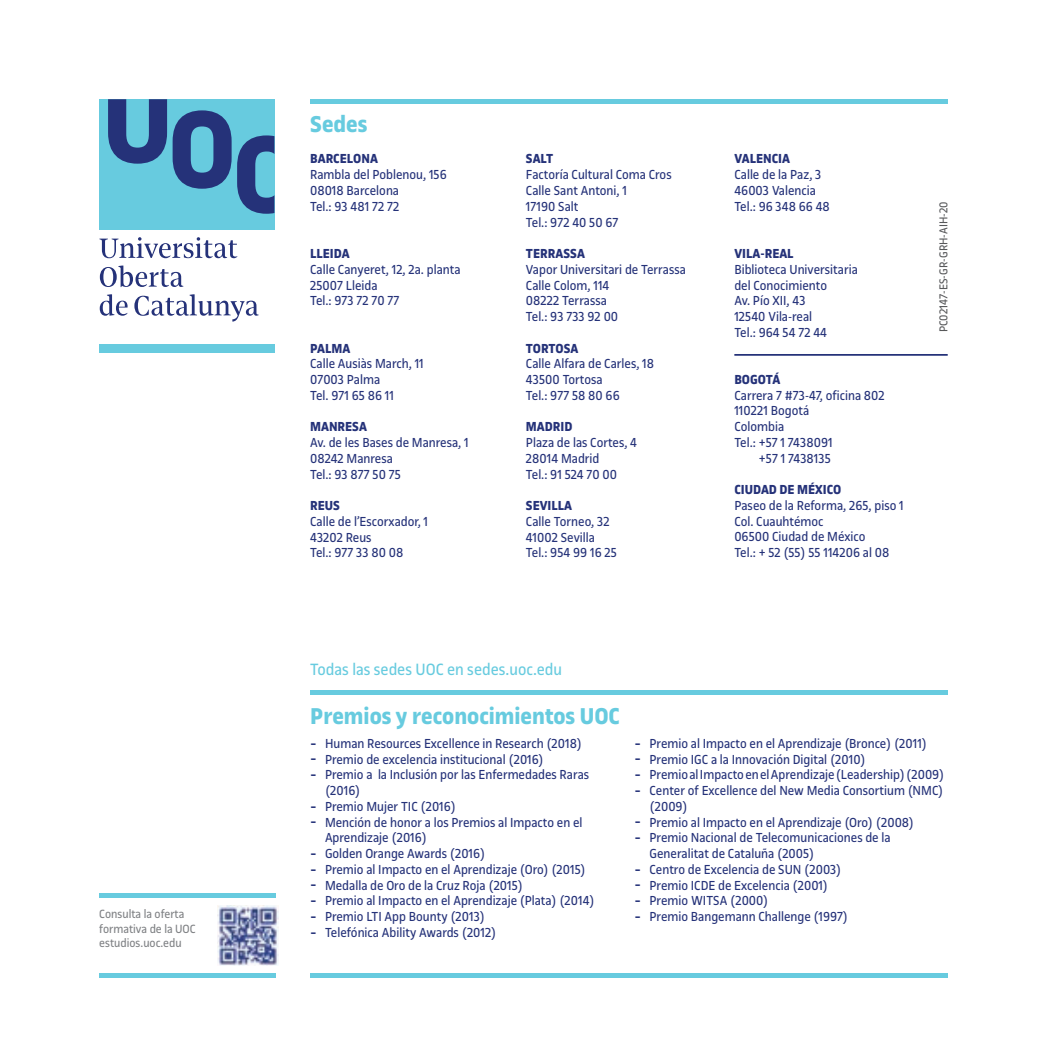
<style>
.page{position:relative;width:1042px;height:1042px;background:#fff}
.page>*{position:absolute;margin:0;border:0;box-sizing:border-box;transform-origin:0 0}
.t1{font:700 24.5px "UOC Sans";color:#67cbdf}
.t2{font:17.5px "UOC Sans";color:#67cbdf}
.t3{font:14px/15.8px "UOC Sans";color:#253279}
.t4{font:700 14px "UOC Sans";color:#253279}
.t5{font:12.78px/14.2px "UOC Sans";color:#808285}
.t6{font:12.25px "UOC Sans";color:#57585a}
.s1{font-size:22.75px}
</style>
<div class="page">
<div style="left:310px;top:972px;width:637px;height:5px;background:#67cbdf"></div>
<div style="left:310px;top:99px;width:637px;height:5px;background:#67cbdf"></div>
<div style="left:99px;top:99px;width:175px;height:131px;background:#67cbdf"></div>
<svg style="left:108px;top:99px;width:59px;height:65px"></svg>
<svg style="left:173px;top:110px;width:101px;height:104px"></svg>
<svg style="left:100px;top:294px;width:159px;height:28px"></svg>
<svg style="left:100px;top:265px;width:83px;height:22px"></svg>
<svg style="left:99px;top:237px;width:138px;height:21px"></svg>
<div style="left:99px;top:345px;width:175px;height:8px;background:#67cbdf"></div>
<img style="left:218px;top:905px;width:60px;height:61px">
<hr style="left:310px;top:690px;width:637px;height:4px;background:#67cbdf">
<div style="left:99px;top:972px;width:176px;height:5px;background:#67cbdf"></div>
<div style="left:99px;top:893px;width:176px;height:5px;background:#67cbdf"></div>
<hr style="left:734px;top:354px;width:213px;height:2px;background:#253279">
<p class="t5" style="left:99px;top:907px;width:98px">Consulta la oferta formativa de la UOC estudios.uoc.edu</p>
<h1 class="t1" style="left:310px;top:110px;width:59px">Sedes</h1>
<p class="t4" style="left:310px;top:151px;width:69px">BARCELONA</p>
<p class="t3" style="left:310px;top:167px;width:138px">Rambla del Poblenou, 156<br>08018 Barcelona<br>Tel.: 93 481 72 72</p>
<p class="t4" style="left:310px;top:245px;width:41px">LLEIDA</p>
<p class="t3" style="left:310px;top:261px;width:152px">Calle Canyeret, 12, 2a. planta<br>25007 Lleida<br>Tel.: 973 72 70 77</p>
<p class="t4" style="left:310px;top:340px;width:42px">PALMA</p>
<p class="t3" style="left:310px;top:356px;width:115px">Calle Ausiàs March, 11<br>07003 Palma<br>Tel. 971 65 86 11</p>
<p class="t4" style="left:310px;top:419px;width:58px">MANRESA</p>
<p class="t3" style="left:310px;top:435px;width:160px">Av. de les Bases de Manresa, 1<br>08242 Manresa<br>Tel.: 93 877 50 75</p>
<p class="t4" style="left:310px;top:497px;width:31px">REUS</p>
<p class="t3" style="left:310px;top:513px;width:120px">Calle de l’Escorxador, 1<br>43202 Reus<br>Tel.: 977 33 80 08</p>
<p class="t4" style="left:526px;top:151px;width:29px">SALT</p>
<p class="t3" style="left:526px;top:167px;width:147px">Factoría Cultural Coma Cros<br>Calle Sant Antoni, 1<br>17190 Salt<br>Tel.: 972 40 50 67</p>
<p class="t4" style="left:526px;top:245px;width:60px">TERRASSA</p>
<p class="t3" style="left:526px;top:261px;width:161px">Vapor Universitari de Terrassa<br>Calle Colom, 114<br>08222 Terrassa<br>Tel.: 93 733 92 00</p>
<p class="t4" style="left:526px;top:340px;width:54px">TORTOSA</p>
<p class="t3" style="left:526px;top:356px;width:130px">Calle Alfara de Carles, 18<br>43500 Tortosa<br>Tel.: 977 58 80 66</p>
<p class="t4" style="left:526px;top:419px;width:48px">MADRID</p>
<p class="t3" style="left:526px;top:435px;width:113px">Plaza de las Cortes, 4<br>28014 Madrid<br>Tel.: 91 524 70 00</p>
<p class="t4" style="left:526px;top:497px;width:48px">SEVILLA</p>
<p class="t3" style="left:526px;top:513px;width:93px">Calle Torneo, 32<br>41002 Sevilla<br>Tel.: 954 99 16 25</p>
<p class="t2" style="left:310px;top:660px;width:253px">Todas las sedes UOC en sedes.uoc.edu</p>
<h1 class="t1" style="left:310px;top:702px;width:311px">Premios y reconocimientos UOC</h1>
<p class="t4" style="left:734px;top:151px;width:57px">VALENCIA</p>
<p class="t3" style="left:734px;top:167px;width:97px">Calle de la Paz, 3<br>46003 Valencia<br>Tel.: 96 348 66 48</p>
<p class="t4" style="left:734px;top:245px;width:61px">VILA-REAL</p>
<p class="t3" style="left:734px;top:261px;width:125px">Biblioteca Universitaria del Conocimiento<br>Av. Pío XII, 43<br>12540 Vila-real<br>Tel.: 964 54 72 44</p>
<p class="t4" style="left:734px;top:371px;width:47px">BOGOTÁ</p>
<p class="t3" style="left:734px;top:387px;width:152px">Carrera 7 #73-47, oficina 802</p>
<p class="t3" style="left:734px;top:403px;width:76px">110221 Bogotá</p>
<p class="t3" style="left:734px;top:419px;width:51px">Colombia</p>
<p class="t3" style="left:734px;top:435px;width:100px">Tel.: +57 1 7438091</p>
<p class="t3" style="left:759px;top:450px;width:73px">+57 1 7438135</p>
<p class="t4" style="left:734px;top:482px;width:108px">CIUDAD DE MÉXICO</p>
<p class="t3" style="left:734px;top:498px;width:171px">Paseo de la Reforma, 265, piso 1<br>Col. Cuauhtémoc<br>06500 Ciudad de México<br>Tel.: + 52 (55) 55 114206 al 08</p>
<p class="t6" style="left:936px;top:332px;width:132px;rotate:-90deg">PC02147-ES-GR-GRH-AIH-20</p>
<p class="t3" style="left:310px;top:735px;width:273px"><span class="s1">-</span> Human Resources Excellence in Research (2018)</p>
<p class="t3" style="left:310px;top:751px;width:235px"><span class="s1">-</span> Premio de excelencia institucional (2016)</p>
<p class="t3" style="left:325px;top:767px;width:266px;text-indent:-15px"><span class="s1">-</span> Premio a la Inclusión por las Enfermedades Raras (2016)</p>
<p class="t3" style="left:310px;top:798px;width:147px"><span class="s1">-</span> Premio Mujer TIC (2016)</p>
<p class="t3" style="left:325px;top:814px;width:259px;text-indent:-15px"><span class="s1">-</span> Mención de honor a los Premios al Impacto en el<br>Aprendizaje (2016)</p>
<p class="t3" style="left:310px;top:846px;width:177px"><span class="s1">-</span> Golden Orange Awards (2016)</p>
<p class="t3" style="left:310px;top:861px;width:277px"><span class="s1">-</span> Premio al Impacto en el Aprendizaje (Oro) (2015)</p>
<p class="t3" style="left:310px;top:877px;width:214px"><span class="s1">-</span> Medalla de Oro de la Cruz Roja (2015)</p>
<p class="t3" style="left:310px;top:893px;width:286px"><span class="s1">-</span> Premio al Impacto en el Aprendizaje (Plata) (2014)</p>
<p class="t3" style="left:310px;top:909px;width:176px"><span class="s1">-</span> Premio LTI App Bounty (2013)</p>
<p class="t3" style="left:310px;top:924px;width:188px"><span class="s1">-</span> Telefónica Ability Awards (2012)</p>
<p class="t3" style="left:634px;top:735px;width:294px"><span class="s1">-</span> Premio al Impacto en el Aprendizaje (Bronce) (2011)</p>
<p class="t3" style="left:634px;top:751px;width:232px"><span class="s1">-</span> Premio IGC a la Innovación Digital (2010)</p>
<p class="t3" style="left:634px;top:767px;width:311px"><span class="s1">-</span> Premio al Impacto en el Aprendizaje (Leadership) (2009)</p>
<p class="t3" style="left:649px;top:783px;width:295px;text-indent:-15px"><span class="s1">-</span> Center of Excellence del New Media Consortium (NMC) (2009)</p>
<p class="t3" style="left:634px;top:814px;width:281px"><span class="s1">-</span> Premio al Impacto en el Aprendizaje (Oro) (2008)</p>
<p class="t3" style="left:649px;top:830px;width:243px;text-indent:-15px"><span class="s1">-</span> Premio Nacional de Telecomunicaciones de la<br>Generalitat de Cataluña (2005)</p>
<p class="t3" style="left:634px;top:861px;width:208px"><span class="s1">-</span> Centro de Excelencia de SUN (2003)</p>
<p class="t3" style="left:634px;top:877px;width:195px"><span class="s1">-</span> Premio ICDE de Excelencia (2001)</p>
<p class="t3" style="left:634px;top:893px;width:135px"><span class="s1">-</span> Premio WITSA (2000)</p>
<p class="t3" style="left:634px;top:909px;width:215px"><span class="s1">-</span> Premio Bangemann Challenge (1997)</p>
</div>
